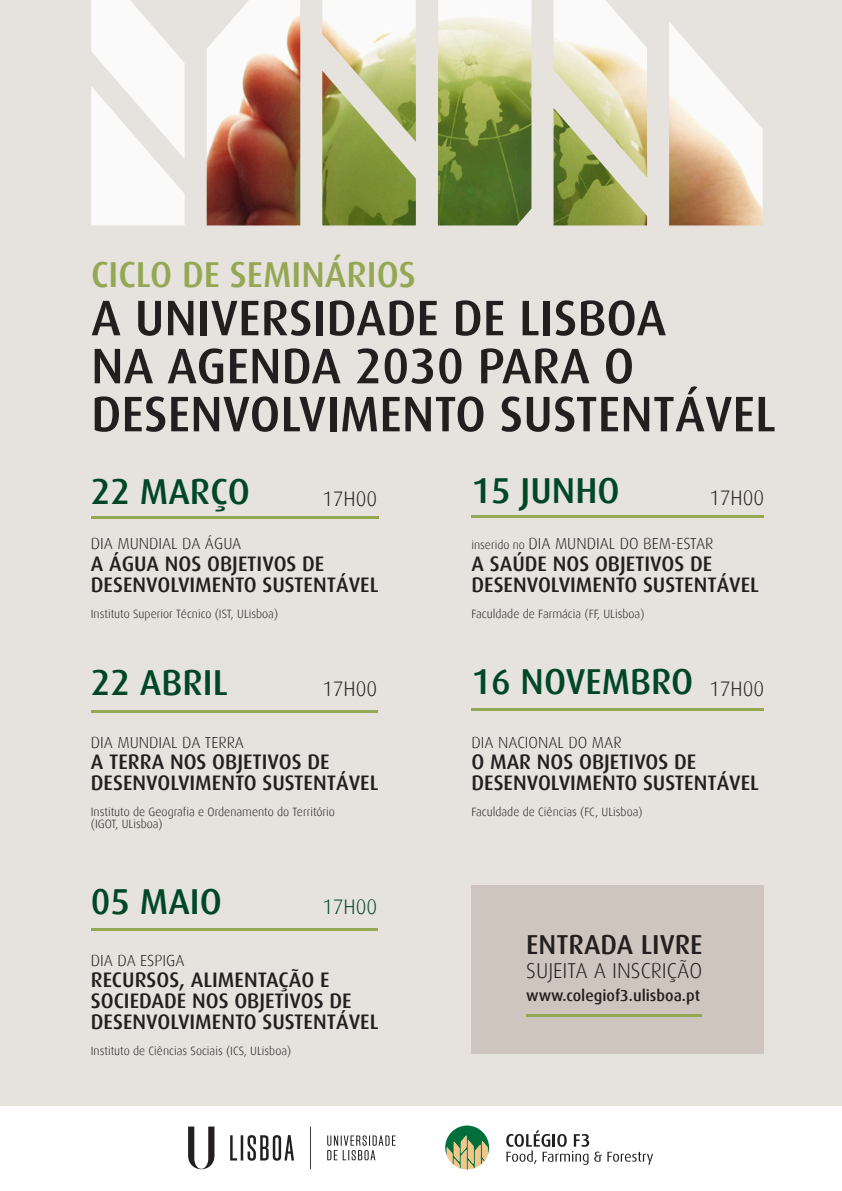
<style>
.page{position:relative;width:842px;height:1191px;background:#fff}
.page>*{position:absolute;margin:0;border:0;box-sizing:border-box;transform-origin:0 0}
.t1{font:500 50px/48px "Dax";color:#231f20}
.t2{font:500 36px "Dax";color:#004825}
.t3{font:500 36px "Dax";color:#94a854}
.t4{font:500 27.4px "Dax";color:#231f20}
.t5{font:300 21.5px "Dax";color:#231f20}
.t6{font:500 21px/21px "Dax";color:#231f20}
.t7{font:300 21px "Dax";color:#231f20}
.t8{font:300 21px "Dax";color:#004825}
.t9{font:300 16px "Dax";color:#231f20}
.t10{font:500 15.8px "Dax";color:#231f20}
.t11{font:300 12px/12px "Dax";color:#231f20}
.s1{font-size:12px}
</style>
<div class="page">
<div style="left:0;top:0;width:842px;height:1105px;background:#e6e2de"></div>
<hr style="left:91px;top:516px;width:287px;height:3px;background:#94a854">
<hr style="left:471px;top:515px;width:293px;height:2px;background:#94a854">
<hr style="left:91px;top:710px;width:286px;height:2px;background:#94a854">
<hr style="left:471px;top:708px;width:293px;height:3px;background:#94a854">
<img style="left:91px;top:0;width:672px;height:225px">
<hr style="left:91px;top:928px;width:286px;height:2px;background:#94a854">
<div style="left:471px;top:885px;width:293px;height:168px;background:#cec6be"></div>
<hr style="left:526px;top:1014px;width:175px;height:3px;background:#94a854">
<svg style="left:188px;top:1126px;width:208px;height:43px"></svg>
<svg style="left:506px;top:1130px;width:147px;height:34px"></svg>
<svg style="left:445px;top:1125px;width:44px;height:44px"></svg>
<h2 class="t3" style="left:91px;top:255px;width:326px">CICLO DE SEMINÁRIOS</h2>
<h1 class="t1" style="left:91px;top:294px;width:686px">A UNIVERSIDADE DE LISBOA<br>NA AGENDA 2030 PARA O<br>DESENVOLVIMENTO SUSTENTÁVEL</h1>
<h2 class="t2" style="left:91px;top:472px;width:161px">22 MARÇO</h2>
<p class="t9" style="left:91px;top:535px;width:152px">DIA MUNDIAL DA ÁGUA</p>
<p class="t6" style="left:91px;top:553px;width:289px">A ÁGUA NOS OBJETIVOS DE<br>DESENVOLVIMENTO SUSTENTÁVEL</p>
<p class="t11" style="left:91px;top:607px;width:189px">Instituto Superior Técnico (IST, ULisboa)</p>
<p class="t7" style="left:322px;top:487px;width:57px">17H00</p>
<h2 class="t2" style="left:471px;top:470px;width:150px">15 JUNHO</h2>
<p class="t7" style="left:709px;top:486px;width:57px">17H00</p>
<p class="t9" style="left:471px;top:535px;width:243px"><span class="s1">inserido no</span> DIA MUNDIAL DO BEM-ESTAR</p>
<p class="t6" style="left:471px;top:553px;width:289px">A SAÚDE NOS OBJETIVOS DE<br>DESENVOLVIMENTO SUSTENTÁVEL</p>
<p class="t11" style="left:471px;top:607px;width:174px">Faculdade de Farmácia (FF, ULisboa)</p>
<h2 class="t2" style="left:91px;top:663px;width:139px">22 ABRIL</h2>
<p class="t7" style="left:322px;top:677px;width:57px">17H00</p>
<h2 class="t2" style="left:471px;top:661px;width:223px">16 NOVEMBRO</h2>
<p class="t7" style="left:709px;top:677px;width:57px">17H00</p>
<p class="t9" style="left:91px;top:733px;width:155px">DIA MUNDIAL DA TERRA</p>
<p class="t6" style="left:91px;top:751px;width:289px">A TERRA NOS OBJETIVOS DE<br>DESENVOLVIMENTO SUSTENTÁVEL</p>
<p class="t11" style="left:91px;top:805px;width:246px">Instituto de Geografia e Ordenamento do Território (IGOT, ULisboa)</p>
<p class="t9" style="left:471px;top:733px;width:152px">DIA NACIONAL DO MAR</p>
<p class="t6" style="left:471px;top:751px;width:289px">O MAR NOS OBJETIVOS DE<br>DESENVOLVIMENTO SUSTENTÁVEL</p>
<p class="t11" style="left:471px;top:805px;width:173px">Faculdade de Ciências (FC, ULisboa)</p>
<h2 class="t2" style="left:91px;top:881px;width:133px">05 MAIO</h2>
<p class="t8" style="left:322px;top:895px;width:57px">17H00</p>
<p class="t9" style="left:91px;top:951px;width:95px">DIA DA ESPIGA</p>
<p class="t6" style="left:91px;top:969px;width:289px">RECURSOS, ALIMENTAÇÃO E<br>SOCIEDADE NOS OBJETIVOS DE<br>DESENVOLVIMENTO SUSTENTÁVEL</p>
<p class="t11" style="left:91px;top:1044px;width:202px">Instituto de Ciências Sociais (ICS, ULisboa)</p>
<h3 class="t4" style="left:526px;top:929px;width:178px">ENTRADA LIVRE</h3>
<p class="t5" style="left:526px;top:958px;width:177px">SUJEITA A INSCRIÇÃO</p>
<p class="t10" style="left:526px;top:987px;width:175px">www.colegiof3.ulisboa.pt</p>
</div>
